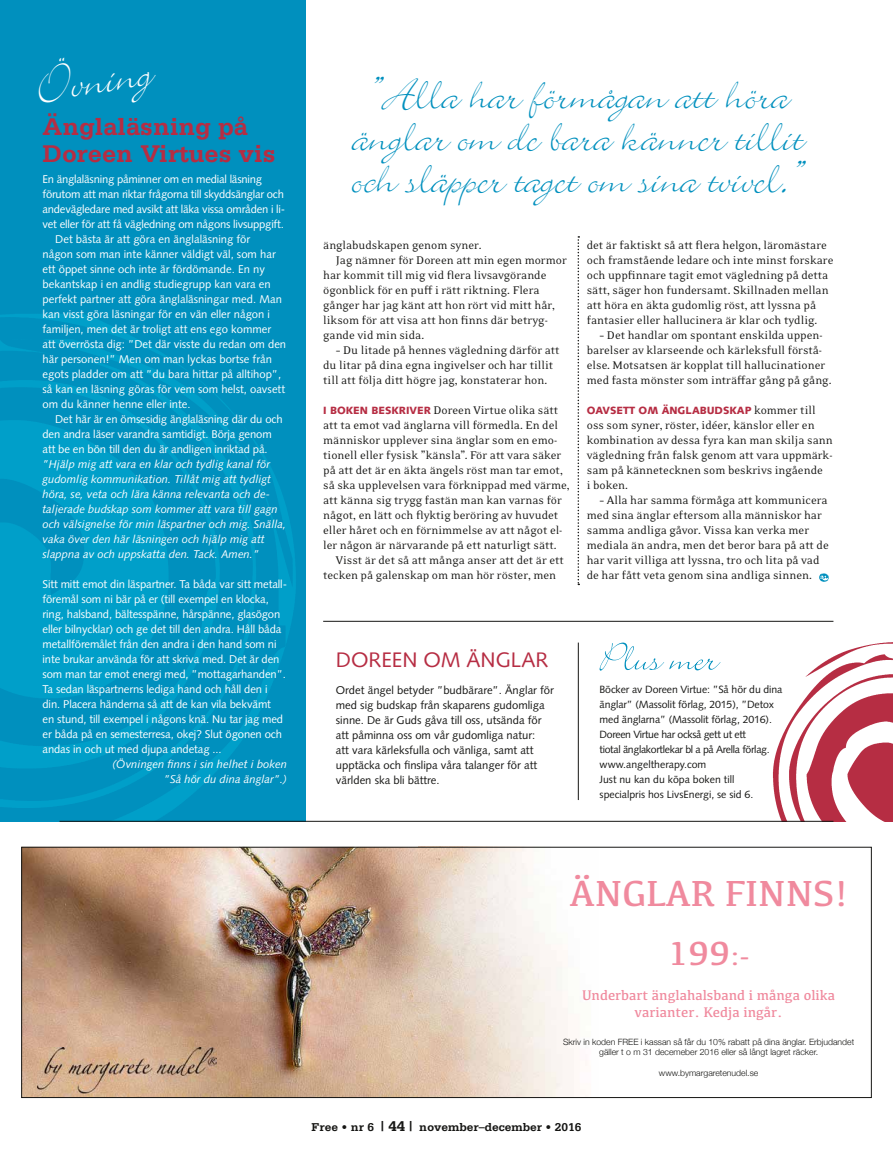
<style>
.page{position:relative;width:893px;height:1149px;background:#fff}
.page>*{position:absolute;margin:0;border:0;box-sizing:border-box;transform-origin:0 0}
.t1{font:37.5px "Kefa";color:#f08a9e}
.t2{font:37.5px "Bickley Script Com";color:#fff}
.t3{font:34.65px "Kefa";color:#f08a9e}
.t4{font:34.5px/42px "Bickley Script Com";color:#0090be;text-align:center}
.t5{font:700 25.5px/27px "Serifa";color:#b62d43}
.t6{font:21px "Syntax";color:#b62d43}
.t7{font:14.4px/17.2px "Kefa";color:#f08a9e;text-align:center}
.t8{font:12.75px/15px "Eidetic Neo";color:#161614}
.t9{font:700 12px "Serifa";color:#161614}
.t10{font:11.25px/15px "Syntax";letter-spacing:-.01em;color:#fff}
.t11{font:italic 11.25px/15px "Syntax";color:#fff}
.t12{font:11.25px/15px "Syntax";color:#161614}
.t13{font:10.5px/15px "Syntax";letter-spacing:-.01em;color:#161614}
.t14{font:900 10.5px "Syntax";color:#b62d43}
.t15{font:300 8.7px/10.4px "Helvetica Neue";color:#161614;text-align:center}
.s1{font-family:"Syntax";font-weight:900;font-size:10.5px;color:#b62d43}
.s2{font-family:"Eidetic Neo";font-weight:400;font-size:12.75px;color:#161614}
.s3{font-size:25.95px}
.s4{font-size:15px}
</style>
<div class="page">
<div style="left:0;top:0;width:306px;height:821px;background:#0090be"></div>
<img style="left:0;top:314px;width:296px;height:507px">
<img style="left:773px;top:642px;width:120px;height:179px">
<svg style="left:820px;top:573px;width:8px;height:8px"></svg>
<hr style="left:60px;top:820px;width:773px;height:1px;background:#161614">
<hr style="left:323px;top:620px;width:510px;height:1px;background:#161614">
<hr style="left:578px;top:642px;width:1px;height:157px;background:#161614">
<img style="left:23px;top:848px;width:551px;height:247px">
<img style="left:38px;top:1047px;width:178px;height:48px">
<div style="left:21px;top:846px;width:851px;height:251px;border:1px solid #161614"></div>
<svg style="left:600px;top:642px;width:120px;height:28px"></svg>
<svg style="left:578px;top:236px;width:1px;height:349px"></svg>
<h1 class="t2" style="left:32px;top:61px;width:118px;rotate:-8deg">Övning</h1>
<h3 class="t5" style="left:43px;top:112px;width:234px">Änglaläsning på<br>Doreen Virtues vis</h3>
<p class="t10" style="left:43px;top:171px;width:221px">En änglaläsning påminner om en medial läsning</p>
<p class="t10" style="left:43px;top:186px;width:243px">förutom att man riktar frågorna till skyddsänglar och</p>
<p class="t10" style="left:43px;top:201px;width:244px">andevägledare med avsikt att läka vissa områden i li-</p>
<p class="t10" style="left:43px;top:216px;width:243px">vet eller för att få vägledning om någons livsuppgift.</p>
<p class="t10" style="left:55px;top:231px;width:197px">Det bästa är att göra en änglaläsning för</p>
<p class="t10" style="left:43px;top:246px;width:235px">någon som man inte känner väldigt väl, som har</p>
<p class="t10" style="left:43px;top:261px;width:224px">ett öppet sinne och inte är fördömande. En ny</p>
<p class="t10" style="left:43px;top:276px;width:230px">bekantskap i en andlig studiegrupp kan vara en</p>
<p class="t10" style="left:43px;top:291px;width:241px">perfekt partner att göra änglaläsningar med. Man</p>
<p class="t10" style="left:43px;top:306px;width:229px">kan visst göra läsningar för en vän eller någon i</p>
<p class="t10" style="left:43px;top:321px;width:230px">familjen, men det är troligt att ens ego kommer</p>
<p class="t10" style="left:43px;top:336px;width:245px">att överrösta dig: ”Det där visste du redan om den</p>
<p class="t10" style="left:43px;top:351px;width:231px">här personen!” Men om man lyckas bortse från</p>
<p class="t10" style="left:43px;top:366px;width:240px">egots pladder om att ”du bara hittar på alltihop”,</p>
<p class="t10" style="left:43px;top:381px;width:244px">så kan en läsning göras för vem som helst, oavsett</p>
<p class="t10" style="left:43px;top:396px;width:150px">om du känner henne eller inte.</p>
<p class="t10" style="left:55px;top:411px;width:229px">Det här är en ömsesidig änglaläsning där du och</p>
<p class="t10" style="left:43px;top:426px;width:231px">den andra läser varandra samtidigt. Börja genom</p>
<p class="t10" style="left:43px;top:441px;width:227px">att be en bön till den du är andligen inriktad på.</p>
<p class="t11" style="left:43px;top:456px;width:245px">”Hjälp mig att vara en klar och tydlig kanal för gudomlig kommunikation. Tillåt mig att tydligt höra, se, veta och lära känna relevanta och de&shy;taljerade budskap som kommer att vara till gagn och välsignelse för min läspartner och mig. Snälla, vaka över den här läsningen och hjälp mig att slappna av och uppskatta den. Tack. Amen.”</p>
<p class="t10" style="left:43px;top:576px;width:246px">Sitt mitt emot din läspartner. Ta båda var sitt metall&shy;föremål som ni bär på er (till exempel en klocka, ring, halsband, bältesspänne, hårspänne, glasögon eller bilnycklar) och ge det till den andra. Håll båda metallföremålet från den andra i den hand som ni inte brukar använda för att skriva med. Det är den som man tar emot energi med, ”mottagarhanden”.<br>Ta sedan läspartnerns lediga hand och håll den i din. Placera händerna så att de kan vila bekvämt<br>en stund, till exempel i någons knä. Nu tar jag med er båda på en semesterresa, okej? Slut ögonen och andas in och ut med djupa andetag ...</p>
<p class="t11" style="left:113px;top:756px;width:176px;text-align:right">(Övningen finns i sin helhet i boken ”Så hör du dina änglar”.)</p>
<h3 class="t4" style="left:352px;top:76px;width:455px">”Alla har förmågan att höra änglar om de bara känner tillit och släpper taget om sina tvivel.”</h3>
<p class="t8" style="left:323px;top:238px;width:160px">änglabudskapen genom syner.</p>
<p class="t8" style="left:336px;top:253px;width:233px">Jag nämner för Doreen att min egen mormor</p>
<p class="t8" style="left:323px;top:268px;width:225px">har kommit till mig vid flera livsavgörande</p>
<p class="t8" style="left:323px;top:283px;width:218px">ögonblick för en puff i rätt riktning. Flera</p>
<p class="t8" style="left:323px;top:298px;width:233px">gånger har jag känt att hon rört vid mitt hår,</p>
<p class="t8" style="left:323px;top:313px;width:226px">liksom för att visa att hon finns där betryg-</p>
<p class="t8" style="left:323px;top:328px;width:103px">gande vid min sida.</p>
<p class="t8" style="left:323px;top:343px;width:238px;text-indent:13px">– Du litade på hennes vägledning därför att du litar på dina egna ingivelser och har tillit till att följa ditt högre jag, konstaterar hon.</p>
<p class="t8" style="left:323px;top:403px;width:248px"><span class="s1">I BOKEN BESKRIVER</span> Doreen Virtue olika sätt att ta emot vad änglarna vill förmedla. En del människor upplever sina änglar som en emo&shy;tionell eller fysisk ”känsla”. För att vara säker på att det är en äkta ängels röst man tar emot, så ska upplevelsen vara förknippad med värme, att känna sig trygg fastän man kan varnas för något, en lätt och flyktig beröring av huvudet eller håret och en förnimmelse av att något el&shy;ler någon är närvarande på ett naturligt sätt.</p>
<p class="t8" style="left:323px;top:553px;width:242px;text-indent:13px">Visst är det så att många anser att det är ett tecken på galenskap om man hör röster, men</p>
<p class="t8" style="left:587px;top:238px;width:248px">det är faktiskt så att flera helgon, läromästare och framstående ledare och inte minst forskare och uppfinnare tagit emot vägledning på detta sätt, säger hon fundersamt. Skillnaden mellan att höra en äkta gudomlig röst, att lyssna på fantasier eller hallucinera är klar och tydlig.</p>
<p class="t8" style="left:587px;top:328px;width:246px;text-indent:13px">– Det handlar om spontant enskilda uppen&shy;barelser av klarseende och kärleksfull förstå&shy;else. Motsatsen är kopplat till hallucinationer med fasta mönster som inträffar gång på gång.</p>
<p class="t14" style="left:587px;top:404px;width:230px">OAVSETT OM ÄNGLABUDSKAP <span class="s2">kommer till</span></p>
<p class="t8" style="left:587px;top:418px;width:247px">oss som syner, röster, idéer, känslor eller en kombination av dessa fyra kan man skilja sann vägledning från falsk genom att vara uppmärk&shy;sam på kännetecknen som beskrivs ingående<br>i boken.</p>
<p class="t8" style="left:587px;top:493px;width:243px;text-indent:13px">– Alla har samma förmåga att kommunicera med sina änglar eftersom alla människor har samma andliga gåvor. Vissa kan verka mer mediala än andra, men det beror bara på att de har varit villiga att lyssna, tro och lita på vad de har fått veta genom sina andliga sinnen.</p>
<h3 class="t6" style="left:336px;top:647px;width:214px">DOREEN OM ÄNGLAR</h3>
<p class="t12" style="left:336px;top:682px;width:219px">Ordet ängel betyder ”budbärare”. Änglar för med sig budskap från skaparens gudomliga sinne. De är Guds gåva till oss, utsända för att påminna oss om vår gudomliga natur:<br>att vara kärleksfulla och vänliga, samt att upptäcka och finslipa våra talanger för att världen ska bli bättre.</p>
<p class="t13" style="left:600px;top:681px;width:184px">Böcker av Doreen Virtue: ”Så hör du dina änglar” (Massolit förlag, 2015), ”Detox med änglarna” (Massolit förlag, 2016).<br>Doreen Virtue har också gett ut ett<br>tiotal änglakortlekar bl a på Arella förlag. www.angeltherapy.com<br>Just nu kan du köpa boken till specialpris hos LivsEnergi, se sid 6.</p>
<h1 class="t1" style="left:570px;top:870px;width:279px">ÄNGLAR FINNS!</h1>
<h2 class="t3" style="left:668px;top:931px;width:83px">199<span class="s3">:-</span></h2>
<p class="t7" style="left:582px;top:985px;width:255px">Underbart änglahalsband i många olika varianter. Kedja ingår.</p>
<p class="t15" style="left:563px;top:1035px;width:293px">Skriv in koden FREE i kassan så får du 10% rabatt på dina änglar. Erbjudandet gäller t o m 31 decemeber 2016 eller så långt lagret räcker.</p>
<p class="t15" style="left:659px;top:1066px;width:101px">www.bymargaretenudel.se</p>
<p class="t9" style="left:312px;top:1119px;width:271px">Free • nr 6 <span class="s4">| 44 |</span> november–december • 2016</p>
</div>
